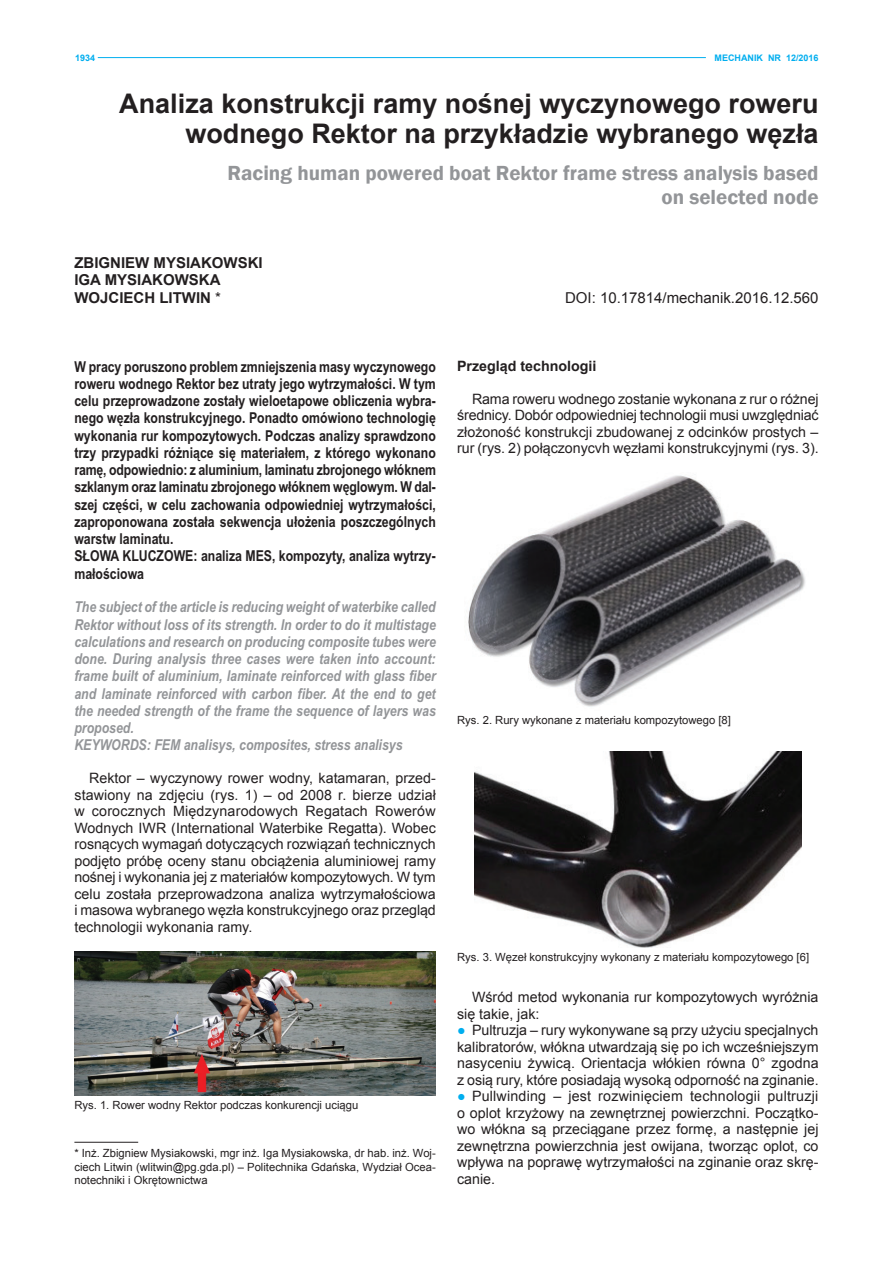
<style>
.page{position:relative;width:893px;height:1263px;background:#fff}
.page>*{position:absolute;margin:0;border:0;box-sizing:border-box;transform-origin:0 0}
.t1{font:700 27px/30px "Arial";color:#231f20;text-align:right}
.t2{font:600 21px/24px "Franklin Gothic";color:#939598;text-align:right}
.t3{font:700 15px/17.2px "Arial Narrow CE";color:#231f20}
.t4{font:italic 700 15px/17.2px "Arial Narrow CE";color:#939598}
.t5{font:700 15px/17.2px "Arial";color:#231f20}
.t6{font:15px "Arial";color:#231f20}
.t7{font:14.25px/16.5px "Arial";color:#231f20;text-align:justify}
.t8{font:700 14.25px "Arial";color:#231f20}
.t9{font:11.25px/13.5px "Arial";color:#231f20;text-align:justify}
.t10{font:700 9px "Arial";color:#00aeef}
.s1{font-weight:400}
.s2{color:#00aeef}
</style>
<div class="page">
<hr style="left:98px;top:57px;width:608px;height:1px;background:#00aeef">
<hr style="left:74px;top:1142px;width:64px;height:1px;background:#231f20">
<img style="left:74px;top:951px;width:362px;height:145px">
<img style="left:468px;top:475px;width:337px;height:232px">
<img style="left:474px;top:752px;width:328px;height:195px">
<p class="t10" style="left:75px;top:51px;width:22px">1934</p>
<p class="t10" style="left:714px;top:51px;width:106px">MECHANIK NR 12/2016</p>
<h1 class="t1" style="left:119px;top:90px;width:701px">Analiza konstrukcji ramy nośnej wyczynowego roweru wodnego Rektor na przykładzie wybranego węzła</h1>
<h2 class="t2" style="left:227px;top:161px;width:593px">Racing human powered boat Rektor frame stress analysis based on selected node</h2>
<p class="t5" style="left:74px;top:255px;width:190px">ZBIGNIEW MYSIAKOWSKI<br>IGA MYSIAKOWSKA<br>WOJCIECH LITWIN <span class="s1">*</span></p>
<p class="t6" style="left:565px;top:287px;width:255px">DOI: 10.17814/mechanik.2016.12.560</p>
<p class="t3" style="left:74px;top:357px;width:363px">W pracy poruszono problem zmniejszenia masy wyczynowego roweru wodnego Rektor bez utraty jego wytrzymałości. W tym celu przeprowadzone zostały wieloetapowe obliczenia wybra&shy;nego węzła konstrukcyjnego. Ponadto omówiono technologię wykonania rur kompozytowych. Podczas analizy sprawdzono trzy przypadki różniące się materiałem, z którego wykonano ramę, odpowiednio: z aluminium, laminatu zbrojonego włóknem szklanym oraz laminatu zbrojonego włóknem węglowym. W dal&shy;szej części, w celu zachowania odpowiedniej wytrzymałości, zaproponowana została sekwencja ułożenia poszczególnych warstw laminatu.<br>SŁOWA KLUCZOWE: analiza MES, kompozyty, analiza wytrzy&shy;małościowa</p>
<p class="t4" style="left:74px;top:598px;width:363px">The subject of the article is reducing weight of waterbike called Rektor without loss of its strength. In order to do it multistage calculations and research on producing composite tubes were done. During analysis three cases were taken into account: frame built of aluminium, laminate reinforced with glass fiber and laminate reinforced with carbon fiber. At the end to get the needed strength of the frame the sequence of layers was proposed.<br>KEYWORDS: FEM analisys, composites, stress analisys</p>
<p class="t7" style="left:74px;top:770px;width:363px;text-indent:15px">Rektor – wyczynowy rower wodny, katamaran, przed&shy;stawiony na zdjęciu (rys. 1) – od 2008 r. bierze udział w corocznych Międzynarodowych Regatach Rowerów Wodnych IWR (International Waterbike Regatta). Wobec rosnących wymagań dotyczących rozwiązań technicznych podjęto próbę oceny stanu obciążenia aluminiowej ramy nośnej i wykonania jej z materiałów kompozytowych. W tym celu została przeprowadzona analiza wytrzymałościowa i masowa wybranego węzła konstrukcyjnego oraz przegląd technologii wykonania ramy.</p>
<p class="t9" style="left:74px;top:1098px;width:285px">Rys. 1. Rower wodny Rektor podczas konkurencji uciągu</p>
<p class="t9" style="left:74px;top:1147px;width:363px">* Inż. Zbigniew Mysiakowski, mgr inż. Iga Mysiakowska, dr hab. inż. Woj&shy;ciech Litwin (wlitwin@pg.gda.pl) – Politechnika Gdańska, Wydział Ocea&shy;notechniki i Okrętownictwa</p>
<p class="t8" style="left:457px;top:356px;width:141px">Przegląd technologii</p>
<p class="t7" style="left:457px;top:391px;width:363px;text-indent:15px">Rama roweru wodnego zostanie wykonana z rur o różnej średnicy. Dobór odpowiedniej technologii musi uwzględniać złożoność konstrukcji zbudowanej z odcinków prostych – rur (rys. 2) połączonycvh węzłami konstrukcyjnymi (rys. 3).</p>
<p class="t9" style="left:457px;top:713px;width:275px">Rys. 2. Rury wykonane z materiału kompozytowego [8]</p>
<p class="t9" style="left:457px;top:950px;width:353px">Rys. 3. Węzeł konstrukcyjny wykonany z materiału kompozytowego [6]</p>
<p class="t7" style="left:457px;top:989px;width:363px;text-indent:15px">Wśród metod wykonania rur kompozytowych wyróżnia się takie, jak:</p>
<p class="t7" style="left:457px;top:1022px;width:363px"><span class="s2">●</span> Pultruzja – rury wykonywane są przy użyciu specjalnych kalibratorów, włókna utwardzają się po ich wcześniejszym nasyceniu żywicą. Orientacja włókien równa 0° zgodna z osią rury, które posiadają wysoką odporność na zginanie.</p>
<p class="t7" style="left:457px;top:1088px;width:363px"><span class="s2">●</span> Pullwinding – jest rozwinięciem technologii pultruzji o oplot krzyżowy na zewnętrznej powierzchni. Początko&shy;wo włókna są przeciągane przez formę, a następnie jej zewnętrzna powierzchnia jest owijana, tworząc oplot, co wpływa na poprawę wytrzymałości na zginanie oraz skrę&shy;canie.</p>
</div>
